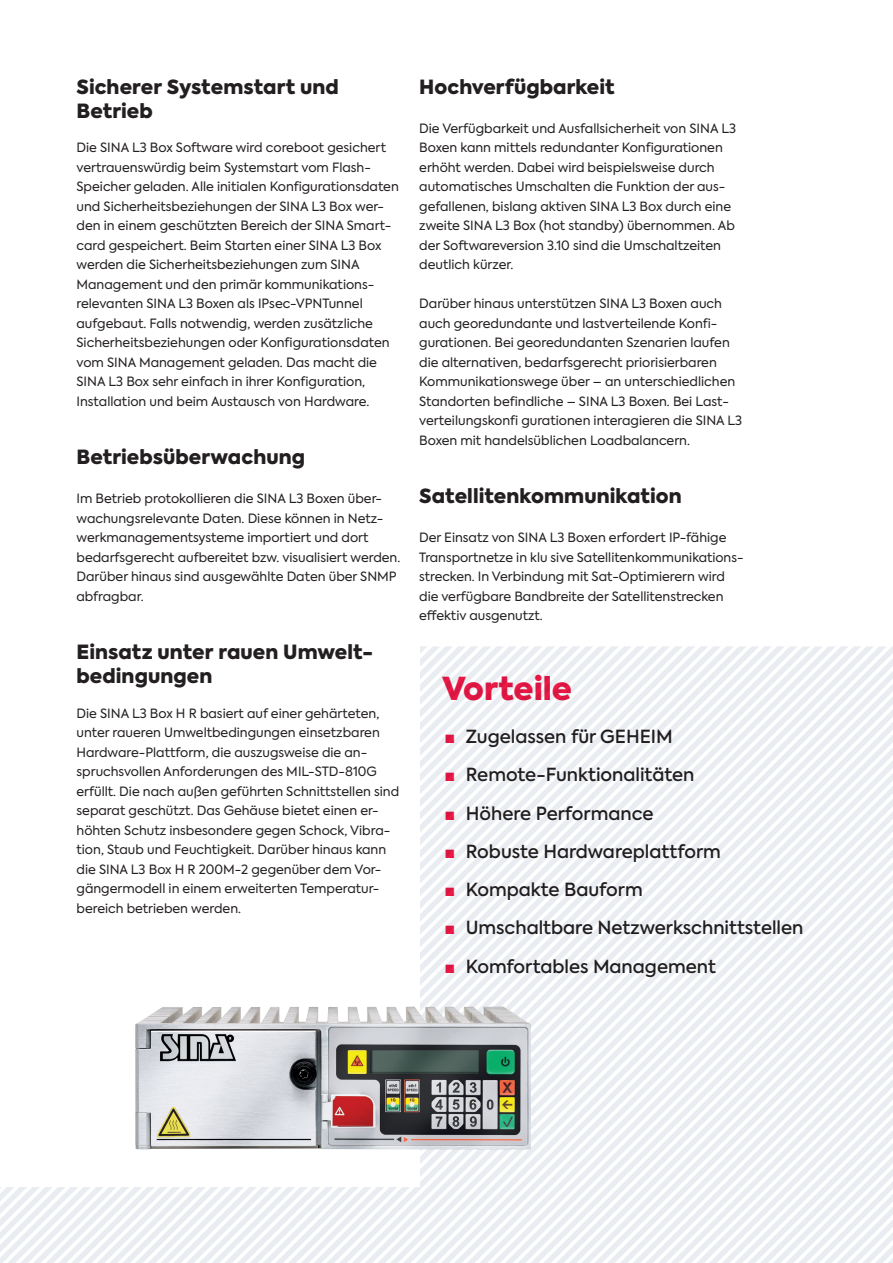
<style>
.page{position:relative;width:893px;height:1263px;background:#fff}
.page>*{position:absolute;margin:0;border:0;box-sizing:border-box;transform-origin:0 0}
.Headline2_Vorteile{font:900 31.5px "Axiforma";color:#ed1845}
.Zwischenheadline_1_1{font:900 19.5px/24px "Axiforma";letter-spacing:.005em;color:#231f20}
.t1{font:500 18px "Axiforma";color:#231f20}
.Fließtext{font:12.75px/19.5px "Axiforma";color:#231f20}
.s1{font-family:"Arial";font-weight:700;color:#ed1845}
</style>
<div class="page">
<svg style="left:314px;top:696px;width:579px;height:567px;fill:#eaeef2"></svg>
<svg style="left:326px;top:709px;width:567px;height:554px;fill:#eaeef2"></svg>
<svg style="left:339px;top:722px;width:554px;height:541px;fill:#eaeef2"></svg>
<svg style="left:352px;top:735px;width:541px;height:528px;fill:#eaeef2"></svg>
<svg style="left:365px;top:747px;width:528px;height:516px;fill:#eaeef2"></svg>
<svg style="left:377px;top:760px;width:516px;height:503px;fill:#eaeef2"></svg>
<svg style="left:390px;top:773px;width:503px;height:490px;fill:#eaeef2"></svg>
<svg style="left:403px;top:786px;width:490px;height:477px;fill:#eaeef2"></svg>
<svg style="left:416px;top:798px;width:477px;height:465px;fill:#ebeef3"></svg>
<svg style="left:428px;top:811px;width:465px;height:452px;fill:#eaeef2"></svg>
<svg style="left:441px;top:824px;width:452px;height:439px;fill:#eaeef2"></svg>
<svg style="left:454px;top:837px;width:439px;height:426px;fill:#eaeef2"></svg>
<svg style="left:467px;top:849px;width:426px;height:414px;fill:#eaeef2"></svg>
<svg style="left:479px;top:862px;width:414px;height:401px;fill:#eaeef2"></svg>
<svg style="left:492px;top:875px;width:401px;height:388px;fill:#eaedf2"></svg>
<svg style="left:505px;top:888px;width:388px;height:375px;fill:#eaeef2"></svg>
<svg style="left:518px;top:900px;width:375px;height:363px;fill:#eaeef2"></svg>
<svg style="left:530px;top:913px;width:363px;height:350px;fill:#eaeef3"></svg>
<svg style="left:543px;top:926px;width:350px;height:337px;fill:#eaeef2"></svg>
<svg style="left:556px;top:939px;width:337px;height:324px;fill:#eaeef3"></svg>
<svg style="left:569px;top:951px;width:324px;height:312px;fill:#eaeef2"></svg>
<svg style="left:581px;top:964px;width:312px;height:299px;fill:#eaeef2"></svg>
<svg style="left:594px;top:977px;width:299px;height:286px;fill:#eaeef2"></svg>
<svg style="left:607px;top:990px;width:286px;height:273px;fill:#eaeef2"></svg>
<svg style="left:620px;top:1002px;width:273px;height:261px;fill:#eaeef2"></svg>
<svg style="left:632px;top:1015px;width:261px;height:248px;fill:#eaeef2"></svg>
<svg style="left:645px;top:1028px;width:248px;height:235px;fill:#eaedf2"></svg>
<svg style="left:658px;top:1041px;width:235px;height:222px;fill:#eaedf2"></svg>
<svg style="left:671px;top:1053px;width:222px;height:210px;fill:#eaedf2"></svg>
<svg style="left:684px;top:1066px;width:209px;height:197px"></svg>
<svg style="left:0;top:1187px;width:211px;height:76px"></svg>
<div style="left:0;top:0;width:419px;height:1186px;background:#fff"></div>
<img style="left:135px;top:1006px;width:396px;height:144px">
<p class="Zwischenheadline_1_1" style="left:77px;top:75px;width:264px">Sicherer Systemstart und<br>Betrieb</p>
<p class="Fließtext" style="left:77px;top:138px;width:324px">Die SINA L3 Box Software wird coreboot gesichert vertrauenswürdig beim Systemstart vom Flash-Speicher geladen. Alle initialen Konfigurationsdaten und Sicherheitsbeziehungen der SINA L3 Box wer&shy;den in einem geschützten Bereich der SINA Smart&shy;card gespeichert. Beim Starten einer SINA L3 Box werden die Sicherheitsbeziehungen zum SINA Management und den primär kommunikations&shy;relevanten SINA L3 Boxen als IPsec-VPNTunnel aufgebaut. Falls notwendig, werden zusätzliche Sicherheitsbeziehungen oder Konfigurationsdaten vom SINA Management geladen. Das macht die SINA L3 Box sehr einfach in ihrer Konfiguration, Installation und beim Austausch von Hardware.</p>
<p class="Zwischenheadline_1_1" style="left:77px;top:445px;width:230px">Betriebsüberwachung</p>
<p class="Fließtext" style="left:77px;top:489px;width:325px">Im Betrieb protokollieren die SINA L3 Boxen über&shy;wachungsrelevante Daten. Diese können in Netz&shy;werkmanagementsysteme importiert und dort bedarfsgerecht aufbereitet bzw. visualisiert werden.<br>Darüber hinaus sind ausgewählte Daten über SNMP abfragbar.</p>
<p class="Zwischenheadline_1_1" style="left:77px;top:640px;width:296px">Einsatz unter rauen Umwelt&shy;bedingungen</p>
<p class="Fließtext" style="left:77px;top:703px;width:324px">Die SINA L3 Box H R basiert auf einer gehärteten, unter raueren Umweltbedingungen einsetzbaren Hardware-Plattform, die auszugsweise die an&shy;spruchsvollen Anforderungen des MIL-STD-810G erfüllt. Die nach außen geführten Schnittstellen sind separat geschützt. Das Gehäuse bietet einen er&shy;höhten Schutz insbesondere gegen Schock, Vibra&shy;tion, Staub und Feuchtigkeit. Darüber hinaus kann die SINA L3 Box H R 200M-2 gegenüber dem Vor&shy;gängermodell in einem erweiterten Temperatur&shy;bereich betrieben werden.</p>
<p class="Zwischenheadline_1_1" style="left:419px;top:75px;width:197px">Hochverfügbarkeit</p>
<p class="Fließtext" style="left:419px;top:118px;width:318px">Die Verfügbarkeit und Ausfallsicherheit von SINA L3<br>Boxen kann mittels redundanter Konfigurationen erhöht werden. Dabei wird beispielsweise durch automatisches Umschalten die Funktion der aus&shy;gefallenen, bislang aktiven SINA L3 Box durch eine zweite SINA L3 Box (hot standby) übernommen. Ab der Softwareversion 3.10 sind die Umschaltzeiten</p>
<p class="Fließtext" style="left:419px;top:255px;width:96px">deutlich kürzer.</p>
<p class="Fließtext" style="left:419px;top:294px;width:325px">Darüber hinaus unterstützen SINA L3 Boxen auch auch georedundante und lastverteilende Konfi&shy;gurationen. Bei georedundanten Szenarien laufen die alternativen, bedarfsgerecht priorisierbaren Kommunikationswege über – an unterschiedlichen Standorten befindliche – SINA L3 Boxen. Bei Last&shy;verteilungskonfi gurationen interagieren die SINA L3<br>Boxen mit handelsüblichen Loadbalancern.</p>
<p class="Zwischenheadline_1_1" style="left:419px;top:484px;width:264px">Satellitenkommunikation</p>
<p class="Fließtext" style="left:419px;top:528px;width:326px">Der Einsatz von SINA L3 Boxen erfordert IP-fähige Transportnetze in klu sive Satellitenkommunikations&shy;strecken. In Verbindung mit Sat-Optimierern wird die verfügbare Bandbreite der Satellitenstrecken effektiv ausgenutzt.</p>
<p class="Headline2_Vorteile" style="left:442px;top:666px;width:131px">Vorteile</p>
<p class="t1" style="left:445px;top:725px;width:230px"><span class="s1">■</span> Zugelassen für GEHEIM</p>
<p class="t1" style="left:445px;top:763px;width:251px"><span class="s1">■</span> Remote-Funktionalitäten</p>
<p class="t1" style="left:445px;top:801px;width:211px"><span class="s1">■</span> Höhere Performance</p>
<p class="t1" style="left:445px;top:839px;width:278px"><span class="s1">■</span> Robuste Hardwareplattform</p>
<p class="t1" style="left:445px;top:878px;width:200px"><span class="s1">■</span> Kompakte Bauform</p>
<p class="t1" style="left:445px;top:916px;width:360px"><span class="s1">■</span> Umschaltbare Netzwerkschnittstellen</p>
<p class="t1" style="left:445px;top:954px;width:273px"><span class="s1">■</span> Komfortables Management</p>
</div>
